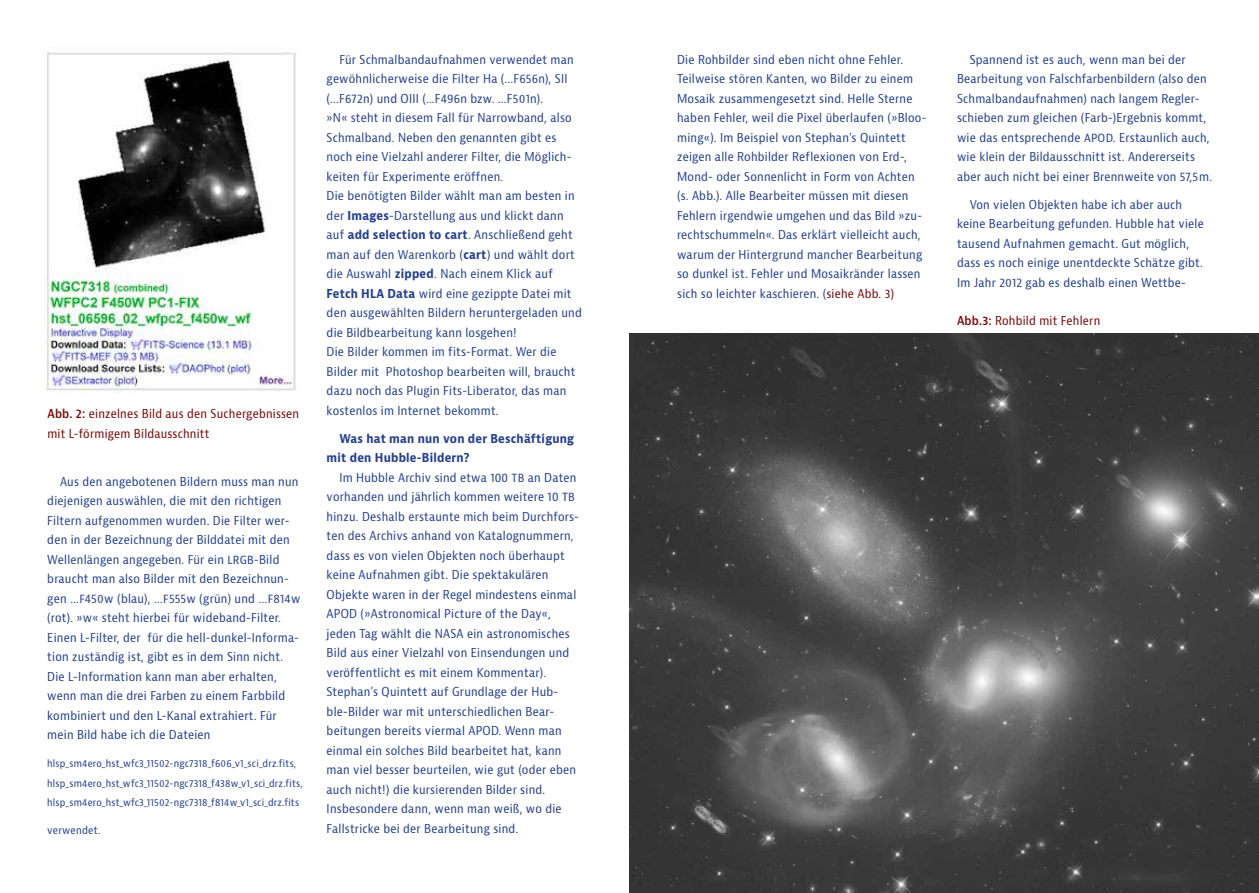
<style>
.page{position:relative;width:1259px;height:893px;background:#fff}
.page>*{position:absolute;margin:0;border:0;box-sizing:border-box;transform-origin:0 0}
.t1{font:condensed 12px/19.5px "Bernina Sans";letter-spacing:.02em;color:#25408f}
.t2{font:condensed 12px/19.5px "Bernina Sans";letter-spacing:.02em;color:#7a0708}
.t3{font:700 condensed 12px/19.5px "Bernina Sans";letter-spacing:.02em;color:#25408f}
.t4{font:condensed 10.5px "Bernina Sans";letter-spacing:.02em;color:#25408f}
.t5{font:condensed 10.05px/19.5px "Bernina Sans";letter-spacing:.02em;color:#25408f}
.s1{font-weight:600}
.s2{font-weight:700}
.s3{color:#7a0708}
</style>
<div class="page">
<img style="left:43px;top:52px;width:253px;height:340px">
<img style="left:630px;top:333px;width:629px;height:560px">
<p class="t2" style="left:47px;top:404px;width:253px"><span class="s1">Abb. 2:</span> einzelnes Bild aus den Suchergebnissen mit L-förmigem Bildausschnitt</p>
<p class="t1" style="left:47px;top:472px;width:255px;text-indent:13px">Aus den angebotenen Bildern muss man nun diejenigen auswählen, die mit den richtigen Filtern aufgenommen wurden. Die Filter wer&shy;den in der Bezeichnung der Bilddatei mit den Wellenlängen angegeben. Für ein LRGB-Bild braucht man also Bilder mit den Bezeichnun&shy;gen …F450w (blau), …F555w (grün) und …F814w (rot). »w« steht hierbei für wideband-Filter.<br>Einen L-Filter, der für die hell-dunkel-Informa&shy;tion zuständig ist, gibt es in dem Sinn nicht.<br>Die L-Information kann man aber erhalten, wenn man die drei Farben zu einem Farbbild kombiniert und den L-Kanal extrahiert. Für mein Bild habe ich die Dateien</p>
<p class="t5" style="left:47px;top:754px;width:257px">hlsp_sm4ero_hst_wfc3_11502-ngc7318_f606_v1_sci_drz.fits, hlsp_sm4ero_hst_wfc3_11502-ngc7318_f438w_v1_sci_drz.fits, hlsp_sm4ero_hst_wfc3_11502-ngc7318_f814w_v1_sci_drz.fits</p>
<p class="t4" style="left:47px;top:824px;width:55px">verwendet.</p>
<p class="t1" style="left:327px;top:50px;width:257px;text-indent:13px">Für Schmalbandaufnahmen verwendet man gewöhnlicherweise die Filter Ha (...F656n), SII (...F672n) und OIII (...F496n bzw. ...F501n).<br>»N« steht in diesem Fall für Narrowband, also Schmalband. Neben den genannten gibt es noch eine Vielzahl anderer Filter, die Möglich&shy;keiten für Experimente eröffnen.<br>Die benötigten Bilder wählt man am besten in der <span class="s2">Images</span>-Darstellung aus und klickt dann auf <span class="s2">add selection to cart</span>. Anschließend geht man auf den Warenkorb (<span class="s2">cart</span>) und wählt dort die Auswahl <span class="s2">zipped</span>. Nach einem Klick auf <span class="s2">Fetch HLA Data</span> wird eine gezippte Datei mit den ausgewählten Bildern heruntergeladen und die Bildbearbeitung kann losgehen!<br>Die Bilder kommen im fits-Format. Wer die Bilder mit Photoshop bearbeiten will, braucht dazu noch das Plugin Fits-Liberator, das man kostenlos im Internet bekommt.</p>
<p class="t3" style="left:327px;top:429px;width:249px;text-indent:13px">Was hat man nun von der Beschäftigung mit den Hubble-Bildern?</p>
<p class="t1" style="left:327px;top:468px;width:254px;text-indent:13px">Im Hubble Archiv sind etwa 100 TB an Daten vorhanden und jährlich kommen weitere 10 TB hinzu. Deshalb erstaunte mich beim Durchfors&shy;ten des Archivs anhand von Katalognummern, dass es von vielen Objekten noch überhaupt keine Aufnahmen gibt. Die spektakulären Objekte waren in der Regel mindestens einmal APOD (»Astronomical Picture of the Day«, jeden Tag wählt die NASA ein astronomisches Bild aus einer Vielzahl von Einsendungen und veröffentlicht es mit einem Kommentar).<br>Stephan’s Quintett auf Grundlage der Hub&shy;ble-Bilder war mit unterschiedlichen Bear&shy;beitungen bereits viermal APOD. Wenn man einmal ein solches Bild bearbeitet hat, kann man viel besser beurteilen, wie gut (oder eben auch nicht!) die kursierenden Bilder sind.<br>Insbesondere dann, wenn man weiß, wo die Fallstricke bei der Bearbeitung sind.</p>
<p class="t1" style="left:677px;top:50px;width:251px">Die Rohbilder sind eben nicht ohne Fehler.<br>Teilweise stören Kanten, wo Bilder zu einem Mosaik zusammengesetzt sind. Helle Sterne haben Fehler, weil die Pixel überlaufen (»Bloo&shy;ming«). Im Beispiel von Stephan’s Quintett zeigen alle Rohbilder Reflexionen von Erd-, Mond- oder Sonnenlicht in Form von Achten (s. Abb.). Alle Bearbeiter müssen mit diesen Fehlern irgendwie umgehen und das Bild »zu&shy;rechtschummeln«. Das erklärt vielleicht auch, warum der Hintergrund mancher Bearbeitung so dunkel ist. Fehler und Mosaikränder lassen sich so leichter kaschieren. (<span class="s3">siehe Abb. 3)</span></p>
<p class="t1" style="left:957px;top:50px;width:257px;text-indent:13px">Spannend ist es auch, wenn man bei der Bearbeitung von Falschfarbenbildern (also den Schmalbandaufnahmen) nach langem Regler&shy;schieben zum gleichen (Farb-)Ergebnis kommt, wie das entsprechende APOD. Erstaunlich auch, wie klein der Bildausschnitt ist. Andererseits aber auch nicht bei einer Brennweite von 57,5m.</p>
<p class="t1" style="left:957px;top:195px;width:248px;text-indent:13px">Von vielen Objekten habe ich aber auch keine Bearbeitung gefunden. Hubble hat viele tausend Aufnahmen gemacht. Gut möglich, dass es noch einige unentdeckte Schätze gibt.<br>Im Jahr 2012 gab es deshalb einen Wettbe-</p>
<p class="t2" style="left:957px;top:311px;width:145px"><span class="s1">Abb.3:</span> Rohbild mit Fehlern</p>
</div>
